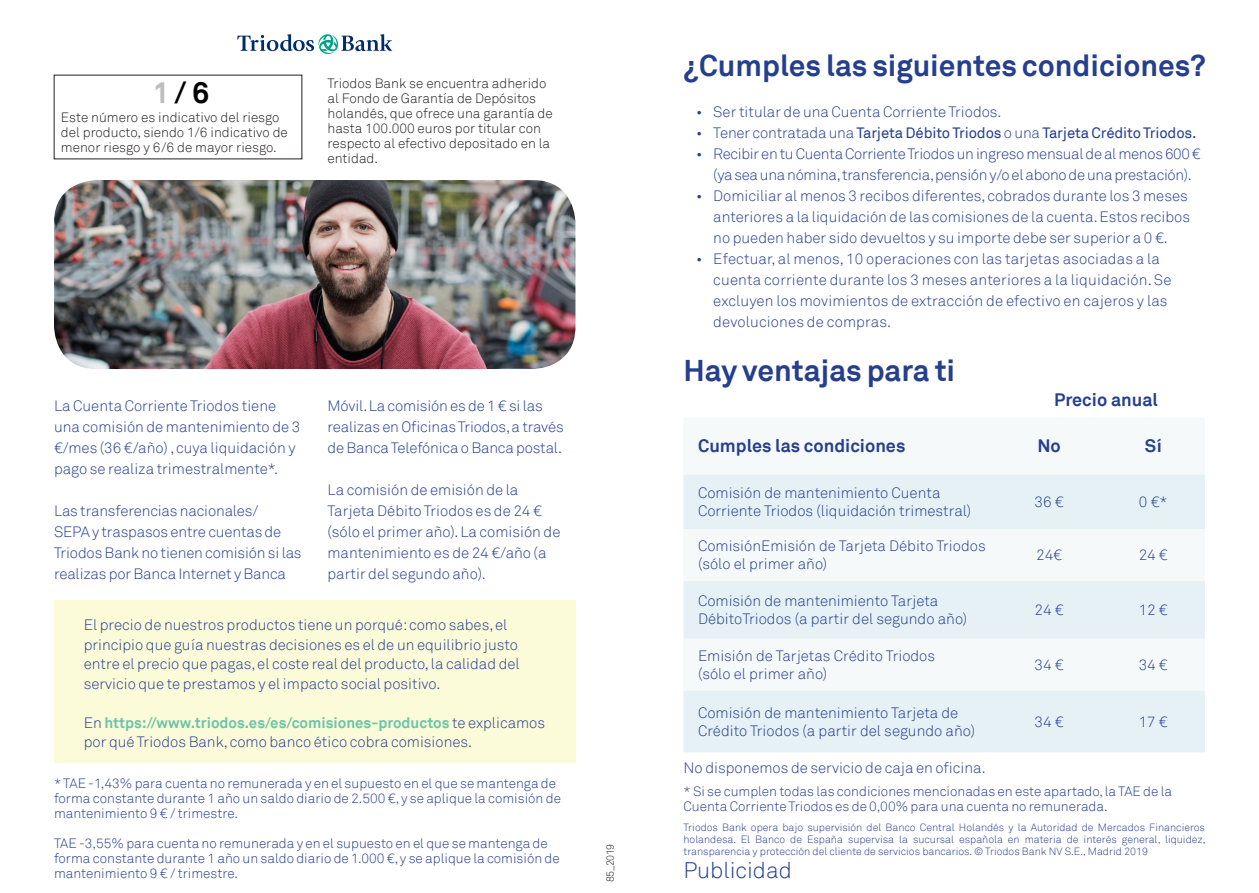
<style>
.page{position:relative;width:1259px;height:893px;background:#fff}
.page>*{position:absolute;margin:0;border:0;box-sizing:border-box;transform-origin:0 0}
.Intro_type{font:700 30px "Akkurat";color:#253f8e}
.Titulo_columna_opini{font:700 30px "Akkurat";color:#000}
.t1{font:300 22.5px "Akkurat";color:#253f8e}
.t2{font:700 18px "Akkurat";color:#253f8e}
.Intro_type-2{font:300 15px/21px "Akkurat";color:#253f8e}
.Intro_type-3{font:300 15px/21px "Akkurat";letter-spacing:-.02em;color:#253f8e;text-align:center}
.t3{font:15px "Akkurat";letter-spacing:-.01em;color:#253f8e}
.Intro_type-4{font:300 13.5px/15px "Akkurat";color:#253f8e}
.Titulo_columna_opini-2{font:300 13.5px/15px "Akkurat";color:#231f20}
.t4{font:300 10.5px/12px "Akkurat";color:#253f8e;text-align:justify}
.t5{font:300 10.5px "Akkurat";letter-spacing:-.04em;color:#231f20}
.s1{color:#bdbdbd}
.s2{font-weight:700;color:#69c5a8}
.s3{font-weight:300}
</style>
<div class="page">
<div style="left:54px;top:600px;width:521px;height:163px;background:#fbfad9"></div>
<svg style="left:237px;top:34px;width:155px;height:20px"></svg>
<svg style="left:683px;top:474px;width:522px;height:278px;fill:#e5f1f4"></svg>
<img style="left:54px;top:180px;width:521px;height:189px">
<p class="Titulo_columna_opini" style="left:153px;top:74px;width:58px"><span class="s1">1</span>/6</p>
<p class="Titulo_columna_opini-2" style="left:61px;top:110px;width:228px">Este número es indicativo del riesgo del producto, siendo 1/6 indicativo de menor riesgo y 6/6 de mayor riesgo.</p>
<p class="Titulo_columna_opini-2" style="left:327px;top:76px;width:227px">Triodos Bank se encuentra adherido al Fondo de Garantía de Depósitos holandés, que ofrece una garantía de hasta 100.000 euros por titular con respecto al efectivo depositado en la entidad.</p>
<p class="Intro_type-2" style="left:54px;top:396px;width:248px">La Cuenta Corriente Triodos tiene una comisión de mantenimiento de 3 €/mes (36 €/año) , cuya liquidación y pago se realiza trimestralmente*.</p>
<p class="Intro_type-2" style="left:54px;top:501px;width:249px">Las transferencias nacionales/<br>SEPA y traspasos entre cuentas de Triodos Bank no tienen comisión si las realizas por Banca Internet y Banca</p>
<p class="Intro_type-2" style="left:327px;top:396px;width:238px">Móvil. La comisión es de 1 € si las realizas en Oficinas Triodos, a través de Banca Telefónica o Banca postal.</p>
<p class="Intro_type-2" style="left:327px;top:480px;width:234px">La comisión de emisión de la<br>Tarjeta Débito Triodos es de 24 € (sólo el primer año). La comisión de mantenimiento es de 24 €/año (a partir del segundo año).</p>
<p class="Intro_type-2" style="left:84px;top:616px;width:437px;line-height:19.5px">El precio de nuestros productos tiene un porqué: como sabes, el principio que guía nuestras decisiones es el de un equilibrio justo entre el precio que pagas, el coste real del producto, la calidad del servicio que te prestamos y el impacto social positivo.</p>
<p class="Intro_type-2" style="left:84px;top:713px;width:463px;line-height:19.5px">En <span class="s2">https://www.triodos.es/es/comisiones-productos</span> te explicamos por qué Triodos Bank, como banco ético cobra comisiones.</p>
<p class="Intro_type-4" style="left:54px;top:776px;width:508px">* TAE -1,43% para cuenta no remunerada y en el supuesto en el que se mantenga de forma constante durante 1 año un saldo diario de 2.500 €, y se aplique la comisión de mantenimiento 9 € / trimestre.</p>
<p class="Intro_type-4" style="left:54px;top:836px;width:507px">TAE -3,55% para cuenta no remunerada y en el supuesto en el que se mantenga de forma constante durante 1 año un saldo diario de 1.000 €, y se aplique la comisión de mantenimiento 9 € / trimestre.</p>
<p class="t5" style="left:604px;top:882px;width:40px;rotate:-90deg">85_2019</p>
<p class="Intro_type" style="left:683px;top:46px;width:524px">¿Cumples las siguientes condiciones?</p>
<p class="Intro_type-2" style="left:696px;top:102px;width:307px">• Ser titular de una Cuenta Corriente Triodos.</p>
<p class="t3" style="left:696px;top:124px;width:501px"><span class="s3">• Tener contratada una</span> Tarjeta Débito Triodos <span class="s3">o una</span> Tarjeta Crédito Triodos.</p>
<p class="Intro_type-3" style="left:696px;top:144px;width:506px">• Recibir en tu Cuenta Corriente Triodos un ingreso mensual de al menos 600 € (ya sea una nómina, transferencia, pensión y/o el abono de una prestación).</p>
<p class="Intro_type-2" style="left:713px;top:186px;width:478px;text-indent:-17px">• Domiciliar al menos 3 recibos diferentes, cobrados durante los 3 meses anteriores a la liquidación de las comisiones de la cuenta. Estos recibos no pueden haber sido devueltos y su importe debe ser superior a 0 €.</p>
<p class="Intro_type-2" style="left:713px;top:249px;width:459px;text-indent:-17px">• Efectuar, al menos, 10 operaciones con las tarjetas asociadas a la cuenta corriente durante los 3 meses anteriores a la liquidación. Se excluyen los movimientos de extracción de efectivo en cajeros y las devoluciones de compras.</p>
<p class="Intro_type" style="left:683px;top:352px;width:273px">Hay ventajas para ti</p>
<p class="t2" style="left:1054px;top:388px;width:105px">Precio anual</p>
<p class="t2" style="left:698px;top:435px;width:209px">Cumples las condiciones</p>
<p class="t2" style="left:1037px;top:435px;width:25px">No</p>
<p class="t2" style="left:1144px;top:435px;width:19px">Sí</p>
<p class="Intro_type-2" style="left:698px;top:483px;width:244px">Comisión de mantenimiento Cuenta</p>
<p class="Intro_type-2" style="left:698px;top:501px;width:275px">Corriente Triodos (liquidación trimestral)</p>
<p class="Intro_type-2" style="left:1034px;top:492px;width:31px">36 €</p>
<p class="Intro_type-2" style="left:1139px;top:492px;width:30px">0 €*</p>
<p class="Intro_type-2" style="left:698px;top:536px;width:289px">ComisiónEmisión de Tarjeta Débito Triodos</p>
<p class="Intro_type-2" style="left:698px;top:554px;width:131px">(sólo el primer año)</p>
<p class="Intro_type-2" style="left:698px;top:591px;width:242px">Comisión de mantenimiento Tarjeta</p>
<p class="Intro_type-2" style="left:698px;top:609px;width:271px">DébitoTriodos (a partir del segundo año)</p>
<p class="Intro_type-2" style="left:698px;top:646px;width:239px">Emisión de Tarjetas Crédito Triodos</p>
<p class="Intro_type-2" style="left:698px;top:664px;width:131px">(sólo el primer año)</p>
<p class="Intro_type-2" style="left:698px;top:702px;width:262px">Comisión de mantenimiento Tarjeta de</p>
<p class="Intro_type-2" style="left:698px;top:720px;width:279px">Crédito Triodos (a partir del segundo año)</p>
<p class="Intro_type-2" style="left:683px;top:758px;width:304px">No disponemos de servicio de caja en oficina.</p>
<p class="Intro_type-2" style="left:1036px;top:545px;width:27px">24€</p>
<p class="Intro_type-2" style="left:1138px;top:545px;width:31px">24 €</p>
<p class="Intro_type-2" style="left:1034px;top:600px;width:31px">24 €</p>
<p class="Intro_type-2" style="left:1138px;top:600px;width:31px">12 €</p>
<p class="Intro_type-2" style="left:1034px;top:655px;width:31px">34 €</p>
<p class="Intro_type-2" style="left:1138px;top:655px;width:31px">34 €</p>
<p class="Intro_type-2" style="left:1034px;top:711px;width:31px">34 €</p>
<p class="Intro_type-2" style="left:1138px;top:711px;width:31px">17 €</p>
<p class="Intro_type-4" style="left:683px;top:784px;width:490px">* Si se cumplen todas las condiciones mencionadas en este apartado, la TAE de la<br>Cuenta Corriente Triodos es de 0,00% para una cuenta no remunerada.</p>
<p class="t4" style="left:683px;top:821px;width:523px">Triodos Bank opera bajo supervisión del Banco Central Holandés y la Autoridad de Mercados Financieros holandesa. El Banco de España supervisa la sucursal española en materia de interés general, liquidez, transparencia y protección del cliente de servicios bancarios. © Triodos Bank NV S.E., Madrid 2019</p>
<p class="t1" style="left:683px;top:857px;width:110px">Publicidad</p>
</div>
